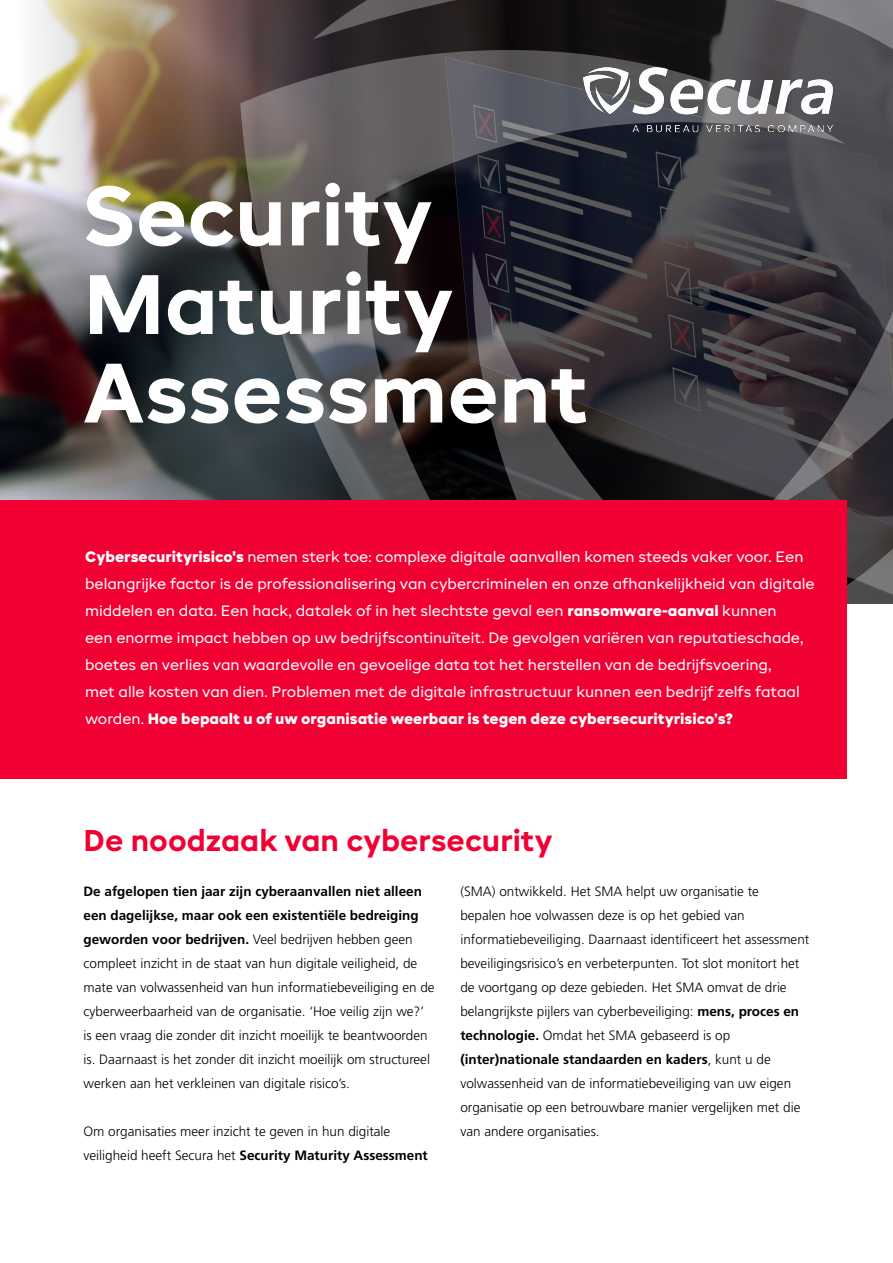
<style>
.page{position:relative;width:893px;height:1263px;background:#fff}
.page>*{position:absolute;margin:0;border:0;box-sizing:border-box;transform-origin:0 0}
.t1{font:700 84px/88.5px "BR Candor";color:#fff}
.t2{font:700 30px "BR Candor";color:#f10034}
.t3{font:15px/27px "BR Candor";color:#fff}
.t4{font:300 13.5px/24px "Frutiger LT Std";color:#000}
.s1{font-weight:900}
.s2{font-weight:700}
</style>
<div class="page">
<img style="left:0;top:0;width:240px;height:500px">
<svg style="left:240px;top:0;width:73px;height:500px;background:#4f4d4e"></svg>
<svg style="left:465px;top:521px;width:428px;height:258px"></svg>
<svg style="left:313px;top:0;width:580px;height:521px;background:#3b383c"></svg>
<div style="left:0;top:500px;width:846px;height:278px;background:#f10034"></div>
<img style="left:583px;top:67px;width:251px;height:73px">
<h1 class="t1" style="left:84px;top:172px;width:506px">Security<br>Maturity<br>Assessment</h1>
<p class="t3" style="left:85px;top:543px;width:731px"><span class="s1">Cybersecurityrisico's</span> nemen sterk toe: complexe digitale aanvallen komen steeds vaker voor. Een belangrijke factor is de professionalisering van cybercriminelen en onze afhankelijkheid van digitale middelen en data. Een hack, datalek of in het slechtste geval een <span class="s1">ransomware-aanval</span> kunnen<br>een enorme impact hebben op uw bedrijfscontinuïteit. De gevolgen variëren van reputatieschade, boetes en verlies van waardevolle en gevoelige data tot het herstellen van de bedrijfsvoering,<br>met alle kosten van dien. Problemen met de digitale infrastructuur kunnen een bedrijf zelfs fataal worden. <span class="s1">Hoe bepaalt u of uw organisatie weerbaar is tegen deze cybersecurityrisico’s?</span></p>
<h2 class="t2" style="left:84px;top:822px;width:470px">De noodzaak van cybersecurity</h2>
<p class="t4" style="left:84px;top:879px;width:353px"><span class="s2">De afgelopen tien jaar zijn cyberaanvallen niet alleen een dagelijkse, maar ook een existentiële bedreiging geworden voor bedrijven.</span> Veel bedrijven hebben geen compleet inzicht in de staat van hun digitale veiligheid, de mate van volwassenheid van hun informatiebeveiliging en de cyberweerbaarheid van de organisatie. ‘Hoe veilig zijn we?’ is een vraag die zonder dit inzicht moeilijk te beantwoorden is. Daarnaast is het zonder dit inzicht moeilijk om structureel werken aan het verkleinen van digitale risico’s.</p>
<p class="t4" style="left:84px;top:1120px;width:346px">Om organisaties meer inzicht te geven in hun digitale veiligheid heeft Secura het <span class="s2">Security Maturity Assessment</span></p>
<p class="t4" style="left:460px;top:880px;width:350px">(SMA) ontwikkeld. Het SMA helpt uw organisatie te<br>bepalen hoe volwassen deze is op het gebied van informatiebeveiliging. Daarnaast identificeert het assessment beveiligingsrisico’s en verbeterpunten. Tot slot monitort het de voortgang op deze gebieden. Het SMA omvat de drie belangrijkste pijlers van cyberbeveiliging: <span class="s2">mens, proces en technologie.</span> Omdat het SMA gebaseerd is op <span class="s2">(inter)nationale standaarden en kaders</span>, kunt u de volwassenheid van de informatiebeveiliging van uw eigen organisatie op een betrouwbare manier vergelijken met die van andere organisaties.</p>
</div>
